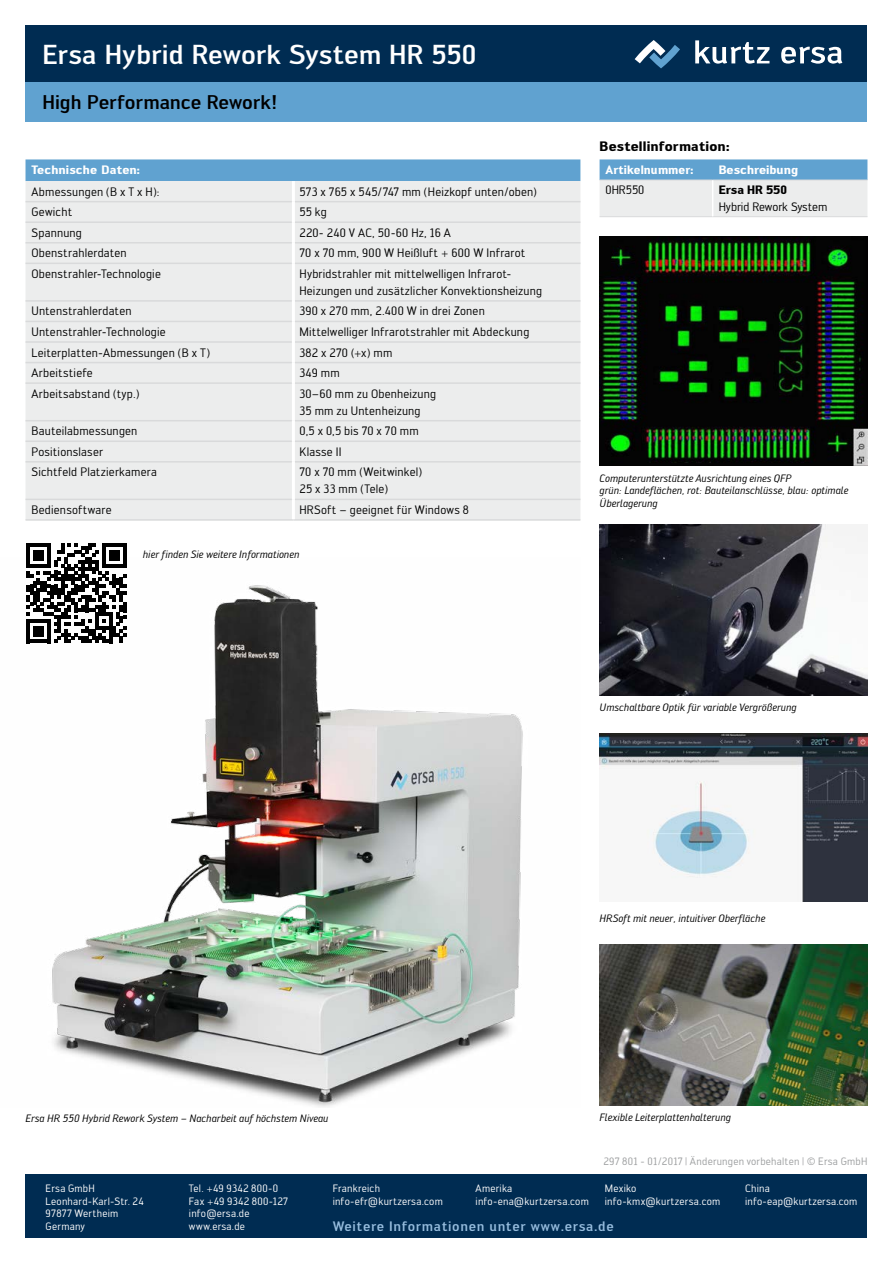
<style>
.page{position:relative;width:893px;height:1263px;background:#fff}
.page>*{position:absolute;margin:0;border:0;box-sizing:border-box;transform-origin:0 0}
.t1{font:500 27px "Engel";color:#fff}
.t2{font:500 19.5px "Engel";letter-spacing:-.005em;color:#000}
.t3{font:500 13.5px "Engel";letter-spacing:.05em;color:#97bdde}
.t4{font:700 13.5px "Engel";letter-spacing:.01em;color:#000}
.t5{font:12px/17px "Engel";letter-spacing:.015em;color:#000}
.t6{font:700 12px "Engel";letter-spacing:.01em;color:#fff}
.t7{font:700 12px "Engel";letter-spacing:.01em;color:#fff;scale:.95 1}
.t8{font:700 12px "Engel";color:#000}
.t9{font:italic 10.5px/12.6px "Engel";color:#000}
.t10{font:10.5px/12.8px "Engel";letter-spacing:.02em;color:#fff}
.t11{font:10.5px "Engel";letter-spacing:.02em;color:#9c9e9f}
</style>
<div class="page">
<div style="left:26px;top:26px;width:841px;height:57px;background:#002c52"></div>
<svg style="left:695px;top:40px;width:74px;height:24px"></svg>
<svg style="left:781px;top:47px;width:61px;height:17px"></svg>
<svg style="left:635px;top:40px;width:45px;height:28px"></svg>
<div style="left:26px;top:83px;width:841px;height:39px;background:#60a2d0"></div>
<div style="left:26px;top:1174px;width:841px;height:63px;background:#002c52"></div>
<img style="left:600px;top:236px;width:267px;height:230px">
<img style="left:600px;top:524px;width:267px;height:171px">
<img style="left:26px;top:557px;width:497px;height:550px">
<img style="left:600px;top:733px;width:268px;height:168px">
<img style="left:600px;top:944px;width:267px;height:161px">
<div style="left:26px;top:159px;width:554px;height:22px;background:#60a2d0"></div>
<div style="left:26px;top:181px;width:554px;height:338px;background:#eceded"></div>
<hr style="left:26px;top:201px;width:266px;height:1px;background:#d9dadb">
<hr style="left:26px;top:221px;width:266px;height:2px;background:#d9dadb">
<hr style="left:26px;top:242px;width:266px;height:1px;background:#d9dadb">
<hr style="left:26px;top:263px;width:266px;height:1px;background:#d9dadb">
<hr style="left:26px;top:300px;width:266px;height:2px;background:#d9dadb">
<hr style="left:295px;top:201px;width:285px;height:1px;background:#d9dadb">
<hr style="left:295px;top:221px;width:285px;height:2px;background:#d9dadb">
<hr style="left:295px;top:242px;width:285px;height:1px;background:#d9dadb">
<hr style="left:295px;top:263px;width:285px;height:1px;background:#d9dadb">
<hr style="left:295px;top:300px;width:285px;height:2px;background:#d9dadb">
<hr style="left:26px;top:321px;width:266px;height:1px;background:#d9dadb">
<hr style="left:26px;top:341px;width:266px;height:2px;background:#d9dadb">
<hr style="left:26px;top:362px;width:266px;height:1px;background:#d9dadb">
<hr style="left:26px;top:382px;width:266px;height:2px;background:#d9dadb">
<hr style="left:26px;top:420px;width:266px;height:1px;background:#d9dadb">
<hr style="left:26px;top:440px;width:266px;height:2px;background:#d9dadb">
<hr style="left:26px;top:461px;width:266px;height:2px;background:#d9dadb">
<hr style="left:26px;top:499px;width:266px;height:1px;background:#d9dadb">
<hr style="left:26px;top:519px;width:267px;height:2px;background:#d9dadb">
<hr style="left:295px;top:321px;width:285px;height:1px;background:#d9dadb">
<hr style="left:295px;top:341px;width:285px;height:2px;background:#d9dadb">
<hr style="left:295px;top:362px;width:285px;height:1px;background:#d9dadb">
<hr style="left:295px;top:382px;width:285px;height:2px;background:#d9dadb">
<hr style="left:295px;top:420px;width:285px;height:1px;background:#d9dadb">
<hr style="left:295px;top:440px;width:285px;height:2px;background:#d9dadb">
<hr style="left:295px;top:461px;width:285px;height:2px;background:#d9dadb">
<hr style="left:295px;top:499px;width:285px;height:1px;background:#d9dadb">
<hr style="left:293px;top:519px;width:287px;height:2px;background:#d9dadb">
<hr style="left:292px;top:181px;width:3px;height:21px;background:#fff">
<hr style="left:292px;top:202px;width:3px;height:20px;background:#fff">
<hr style="left:292px;top:222px;width:3px;height:21px;background:#fff">
<hr style="left:292px;top:243px;width:3px;height:20px;background:#fff">
<hr style="left:292px;top:263px;width:3px;height:38px;background:#fff">
<hr style="left:292px;top:301px;width:3px;height:20px;background:#fff">
<hr style="left:292px;top:321px;width:3px;height:21px;background:#fff">
<hr style="left:292px;top:342px;width:3px;height:21px;background:#fff">
<hr style="left:292px;top:363px;width:3px;height:20px;background:#fff">
<hr style="left:292px;top:383px;width:3px;height:38px;background:#fff">
<hr style="left:292px;top:421px;width:3px;height:20px;background:#fff">
<hr style="left:292px;top:441px;width:3px;height:21px;background:#fff">
<hr style="left:292px;top:462px;width:3px;height:37px;background:#fff">
<hr style="left:292px;top:499px;width:3px;height:20px;background:#fff">
<svg style="left:600px;top:159px;width:267px;height:57px;background:#b9d2e2"></svg>
<hr style="left:600px;top:180px;width:113px;height:1px;background:#d9dadb">
<hr style="left:713px;top:180px;width:154px;height:1px;background:#d9dadb">
<hr style="left:600px;top:216px;width:113px;height:1px;background:#d9dadb">
<hr style="left:713px;top:216px;width:154px;height:1px;background:#d9dadb">
<hr style="left:712px;top:180px;width:1px;height:36px;background:#fff">
<svg style="left:26px;top:543px;width:100px;height:100px"></svg>
<h1 class="t1" style="left:43px;top:39px;width:435px">Ersa Hybrid Rework System HR 550</h1>
<h2 class="t2" style="left:43px;top:91px;width:236px">High Performance Rework!</h2>
<p class="t6" style="left:32px;top:163px;width:110px">Technische Daten:</p>
<p class="t5" style="left:32px;top:183px;width:130px">Abmessungen (B x T x H):</p>
<p class="t5" style="left:299px;top:183px;width:239px">573 x 765 x 545/747 mm (Heizkopf unten/oben)</p>
<p class="t5" style="left:32px;top:204px;width:42px">Gewicht</p>
<p class="t5" style="left:299px;top:204px;width:29px">55 kg</p>
<p class="t5" style="left:32px;top:224px;width:52px">Spannung</p>
<p class="t5" style="left:299px;top:224px;width:153px">220- 240 V AC, 50-60 Hz, 16 A</p>
<p class="t5" style="left:32px;top:245px;width:97px">Obenstrahlerdaten</p>
<p class="t5" style="left:299px;top:245px;width:227px">70 x 70 mm, 900 W Heißluft + 600 W Infrarot</p>
<p class="t5" style="left:32px;top:265px;width:131px">Obenstrahler-Technologie</p>
<p class="t5" style="left:299px;top:265px;width:244px">Hybridstrahler mit mittelwelligen Infrarot-<br>Heizungen und zusätzlicher Konvektionsheizung</p>
<p class="t5" style="left:32px;top:303px;width:102px">Untenstrahlerdaten</p>
<p class="t5" style="left:299px;top:303px;width:187px">390 x 270 mm, 2.400 W in drei Zonen</p>
<p class="t5" style="left:32px;top:323px;width:136px">Untenstrahler-Technologie</p>
<p class="t5" style="left:299px;top:323px;width:231px">Mittelwelliger Infrarotstrahler mit Abdeckung</p>
<p class="t5" style="left:32px;top:344px;width:180px">Leiterplatten-Abmessungen (B x T)</p>
<p class="t5" style="left:299px;top:344px;width:94px">382 x 270 (+x) mm</p>
<p class="t5" style="left:32px;top:364px;width:63px">Arbeitstiefe</p>
<p class="t5" style="left:299px;top:364px;width:42px">349 mm</p>
<p class="t5" style="left:32px;top:385px;width:109px">Arbeitsabstand (typ.)</p>
<p class="t5" style="left:299px;top:385px;width:138px">30–60 mm zu Obenheizung<br>35 mm zu Untenheizung</p>
<p class="t5" style="left:32px;top:423px;width:107px">Bauteilabmessungen</p>
<p class="t5" style="left:299px;top:423px;width:121px">0,5 x 0,5 bis 70 x 70 mm</p>
<p class="t5" style="left:32px;top:443px;width:73px">Positionslaser</p>
<p class="t5" style="left:299px;top:443px;width:44px">Klasse II</p>
<p class="t5" style="left:32px;top:464px;width:127px">Sichtfeld Platzierkamera</p>
<p class="t5" style="left:299px;top:464px;width:124px">70 x 70 mm (Weitwinkel)<br>25 x 33 mm (Tele)</p>
<p class="t5" style="left:32px;top:501px;width:82px">Bediensoftware</p>
<p class="t5" style="left:299px;top:501px;width:171px">HRSoft – geeignet für Windows 8</p>
<p class="t9" style="left:143px;top:548px;width:158px">hier finden Sie weitere Informationen</p>
<p class="t4" style="left:600px;top:138px;width:132px">Bestellinformation:</p>
<p class="t7" style="left:606px;top:163px;width:94px">Artikelnummer:</p>
<p class="t6" style="left:719px;top:163px;width:81px">Beschreibung</p>
<p class="t5" style="left:606px;top:181px;width:40px">0HR550</p>
<p class="t8" style="left:719px;top:182px;width:70px">Ersa HR 550</p>
<p class="t5" style="left:719px;top:198px;width:110px">Hybrid Rework System</p>
<p class="t9" style="left:600px;top:472px;width:250px">Computerunterstützte Ausrichtung eines QFP<br>grün: Landeflächen, rot: Bauteilanschlüsse, blau: optimale<br>Überlagerung</p>
<p class="t9" style="left:600px;top:701px;width:199px">Umschaltbare Optik für variable Vergrößerung</p>
<p class="t9" style="left:600px;top:912px;width:167px">HRSoft mit neuer, intuitiver Oberfläche</p>
<p class="t9" style="left:26px;top:1112px;width:304px">Ersa HR 550 Hybrid Rework System – Nacharbeit auf höchstem Niveau</p>
<p class="t9" style="left:600px;top:1111px;width:133px">Flexible Leiterplattenhalterung</p>
<p class="t11" style="left:603px;top:1155px;width:266px">297 801 - 01/2017 | Änderungen vorbehalten | © Ersa GmbH</p>
<p class="t10" style="left:46px;top:1182px;width:99px">Ersa GmbH<br>Leonhard-Karl-Str. 24<br>97877 Wertheim<br>Germany</p>
<p class="t10" style="left:189px;top:1182px;width:101px">Tel. +49 9342 800-0<br>Fax +49 9342 800-127 info@ersa.de www.ersa.de</p>
<p class="t10" style="left:333px;top:1182px;width:112px">Frankreich info-efr@kurtzersa.com</p>
<p class="t10" style="left:476px;top:1182px;width:115px">Amerika info-ena@kurtzersa.com</p>
<p class="t10" style="left:605px;top:1182px;width:117px">Mexiko info-kmx@kurtzersa.com</p>
<p class="t10" style="left:745px;top:1182px;width:114px">China info-eap@kurtzersa.com</p>
<p class="t3" style="left:333px;top:1218px;width:283px">Weitere Informationen unter www.ersa.de</p>
</div>
